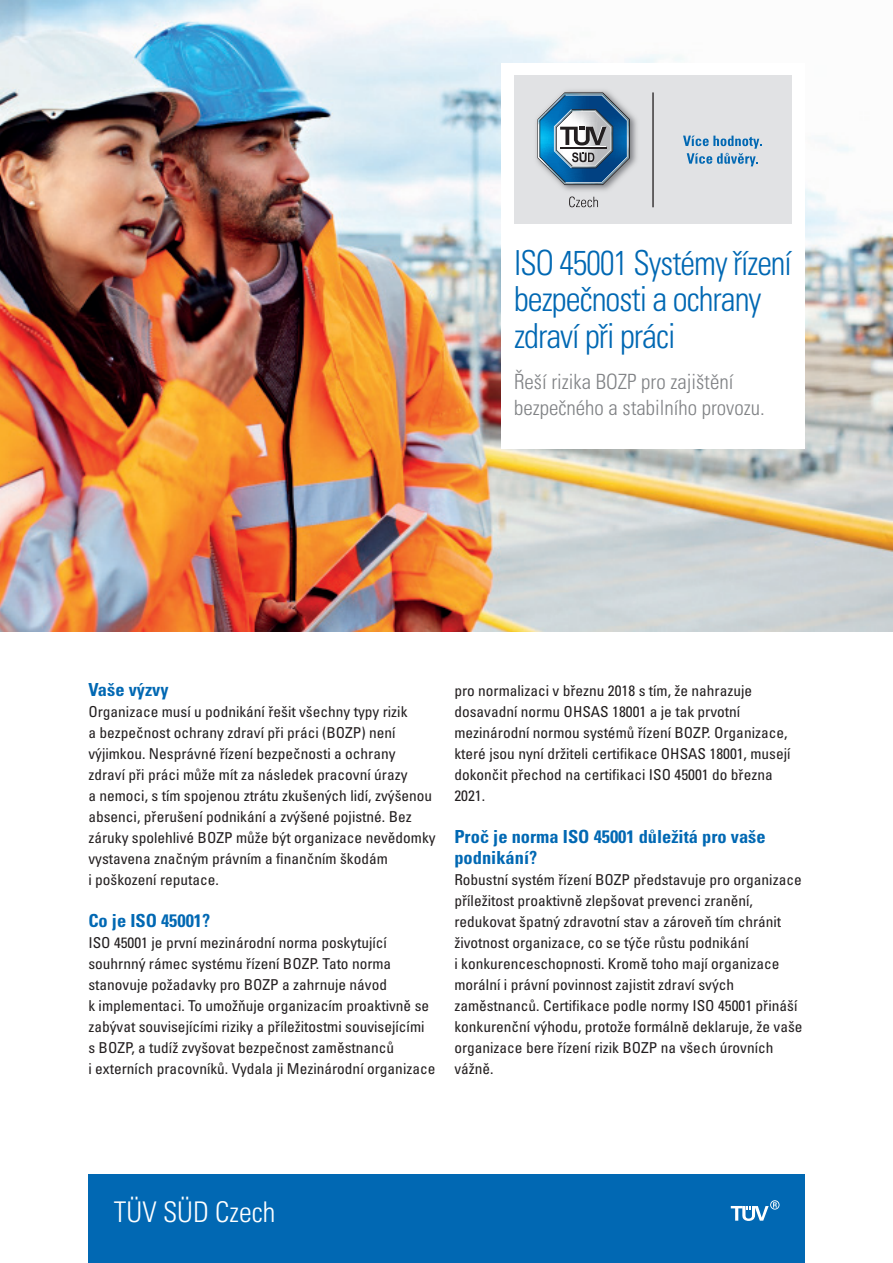
<style>
.page{position:relative;width:893px;height:1263px;background:#fff}
.page>*{position:absolute;margin:0;border:0;box-sizing:border-box;transform-origin:0 0}
.t1{font:34.5px/36.8px "Univers LTCYR 47 Light Cond";letter-spacing:-.03em;color:#0168b3;scale:.95 1}
.t2{font:28.5px "Univers LTCYR 47 Light Cond";color:#fff}
.t3{font:21px/25.5px "Univers LTCYR 47 Light Cond";color:#808285}
.Subheading{font:18px/21px "Univers LTCYR 67 Bold Cond";color:#0168b3}
.Body{font:condensed 15px/21px "Univers LTCYR 57";color:#231f20}
</style>
<div class="page">
<img style="left:0;top:0;width:893px;height:631px">
<div style="left:88px;top:1174px;width:717px;height:89px;background:#0168b3"></div>
<svg style="left:731px;top:1200px;width:48px;height:21px"></svg>
<div style="left:501px;top:63px;width:304px;height:386px;background:#fff"></div>
<div style="left:514px;top:76px;width:278px;height:148px;background:#e1e2e4"></div>
<hr style="left:652px;top:92px;width:2px;height:115px;background:#231f20">
<img style="left:536px;top:90px;width:101px;height:101px">
<svg style="left:537px;top:92px;width:93px;height:93px"></svg>
<svg style="left:569px;top:196px;width:29px;height:11px"></svg>
<svg style="left:683px;top:136px;width:79px;height:30px"></svg>
<p class="t1" style="left:514px;top:242px;width:294px">ISO 45001 Systémy řízení bezpečnosti a ochrany zdraví při práci</p>
<p class="t3" style="left:514px;top:368px;width:252px">Řeší rizika BOZP pro zajištění bezpečného a stabilního provozu.</p>
<p class="Subheading" style="left:88px;top:678px;width:82px">Vaše výzvy</p>
<p class="Body" style="left:88px;top:700px;width:349px">Organizace musí u podnikání řešit všechny typy rizik<br>a bezpečnost ochrany zdraví při práci (BOZP) není výjimkou. Nesprávné řízení bezpečnosti a ochrany zdraví při práci může mít za následek pracovní úrazy<br>a nemoci, s tím spojenou ztrátu zkušených lidí, zvýšenou absenci, přerušení podnikání a zvýšené pojistné. Bez záruky spolehlivé BOZP může být organizace nevědomky vystavena značným právním a finančním škodám<br>i poškození reputace.</p>
<p class="Subheading" style="left:88px;top:909px;width:123px">Co je ISO 45001?</p>
<p class="Body" style="left:88px;top:931px;width:349px">ISO 45001 je první mezinárodní norma poskytující souhrnný rámec systému řízení BOZP. Tato norma stanovuje požadavky pro BOZP a zahrnuje návod<br>k implementaci. To umožňuje organizacím proaktivně se zabývat souvisejícími riziky a příležitostmi souvisejícími<br>s BOZP, a tudíž zvyšovat bezpečnost zaměstnanců<br>i externích pracovníků. Vydala ji Mezinárodní organizace</p>
<p class="Body" style="left:454px;top:679px;width:338px">pro normalizaci v březnu 2018 s tím, že nahrazuje dosavadní normu OHSAS 18001 a je tak prvotní mezinárodní normou systémů řízení BOZP. Organizace, které jsou nyní držiteli certifikace OHSAS 18001, musejí dokončit přechod na certifikaci ISO 45001 do března 2021.</p>
<p class="Subheading" style="left:454px;top:825px;width:313px">Proč je norma ISO 45001 důležitá pro vaše podnikání?</p>
<p class="Body" style="left:454px;top:868px;width:350px">Robustní systém řízení BOZP představuje pro organizace příležitost proaktivně zlepšovat prevenci zranění, redukovat špatný zdravotní stav a zároveň tím chránit životnost organizace, co se týče růstu podnikání<br>i konkurenceschopnosti. Kromě toho mají organizace morální i právní povinnost zajistit zdraví svých zaměstnanců. Certifikace podle normy ISO 45001 přináší konkurenční výhodu, protože formálně deklaruje, že vaše organizace bere řízení rizik BOZP na všech úrovních vážně.</p>
<p class="t2" style="left:114px;top:1192px;width:163px">TÜV SÜD Czech</p>
</div>
